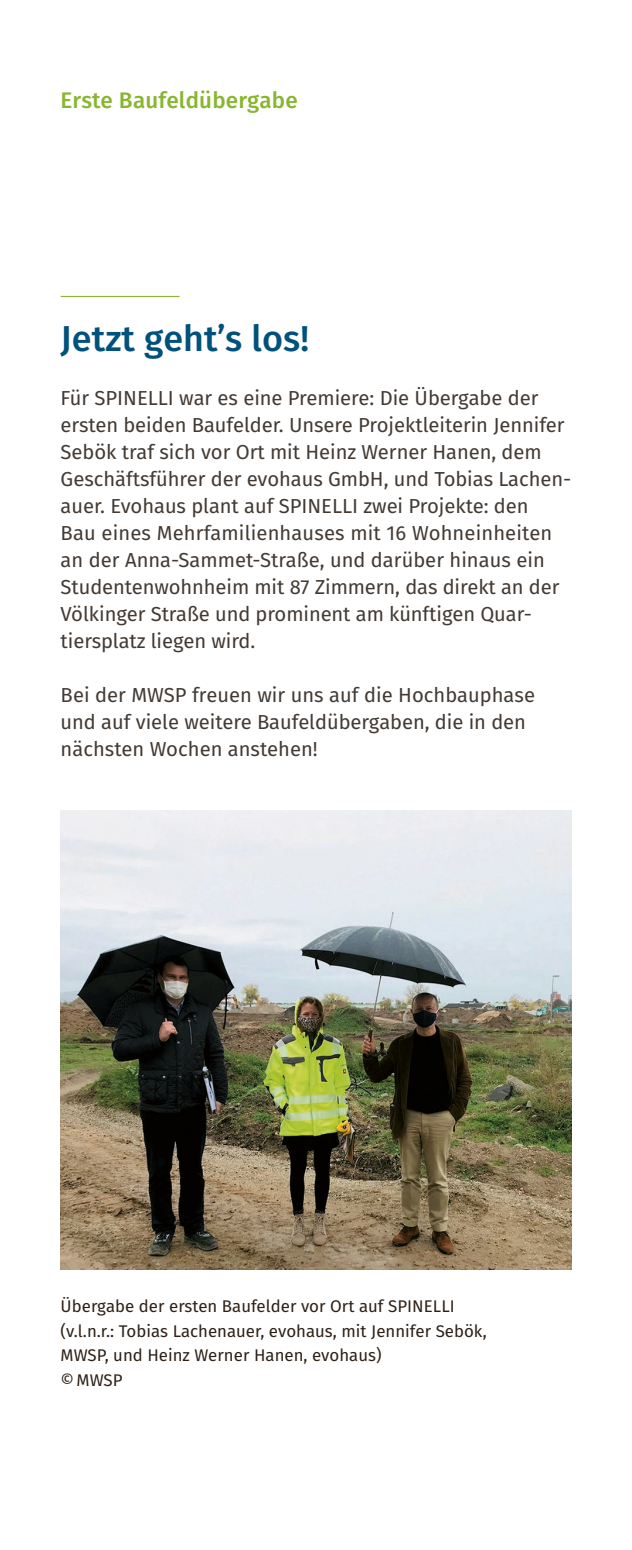
<style>
.page{position:relative;width:632px;height:1550px;background:#fff}
.page>*{position:absolute;margin:0;border:0;box-sizing:border-box;transform-origin:0 0}
.t1{font:500 36px "Fira Sans";color:#00517b}
.t2{font:500 22.5px "Fira Sans";letter-spacing:.01em;color:#88b62e}
.t3{font:20.25px/27px "Fira Sans";color:#433a33}
.t4{font:16.88px/24.8px "Fira Sans";color:#2f2116}
</style>
<div class="page">
<img style="left:61px;top:810px;width:510px;height:459px">
<hr style="left:61px;top:296px;width:118px;height:1px;background:#88b62e">
<p class="t2" style="left:61px;top:82px;width:238px">Erste Baufeldübergabe</p>
<h1 class="t1" style="left:61px;top:310px;width:250px">Jetzt geht’s los!</h1>
<p class="t3" style="left:61px;top:384px;width:512px">Für SPINELLI war es eine Premiere: Die Übergabe der ersten beiden Baufelder. Unsere Projektleiterin Jennifer Sebök traf sich vor Ort mit Heinz Werner Hanen, dem Geschäftsführer der evohaus GmbH, und Tobias Lachen&shy;auer. Evohaus plant auf SPINELLI zwei Projekte: den<br>Bau eines Mehrfamilienhauses mit 16 Wohneinheiten an der Anna-Sammet-Straße, und darüber hinaus ein Studentenwohnheim mit 87 Zimmern, das direkt an der Völkinger Straße und prominent am künftigen Quar&shy;tiersplatz liegen wird.</p>
<p class="t3" style="left:61px;top:681px;width:475px">Bei der MWSP freuen wir uns auf die Hochbauphase und auf viele weitere Baufeldübergaben, die in den nächsten Wochen anstehen!</p>
<p class="t4" style="left:61px;top:1293px;width:427px">Übergabe der ersten Baufelder vor Ort auf SPINELLI (v.l.n.r.: Tobias Lachenauer, evohaus, mit Jennifer Sebök, MWSP, und Heinz Werner Hanen, evohaus)<br>©MWSP</p>
</div>
